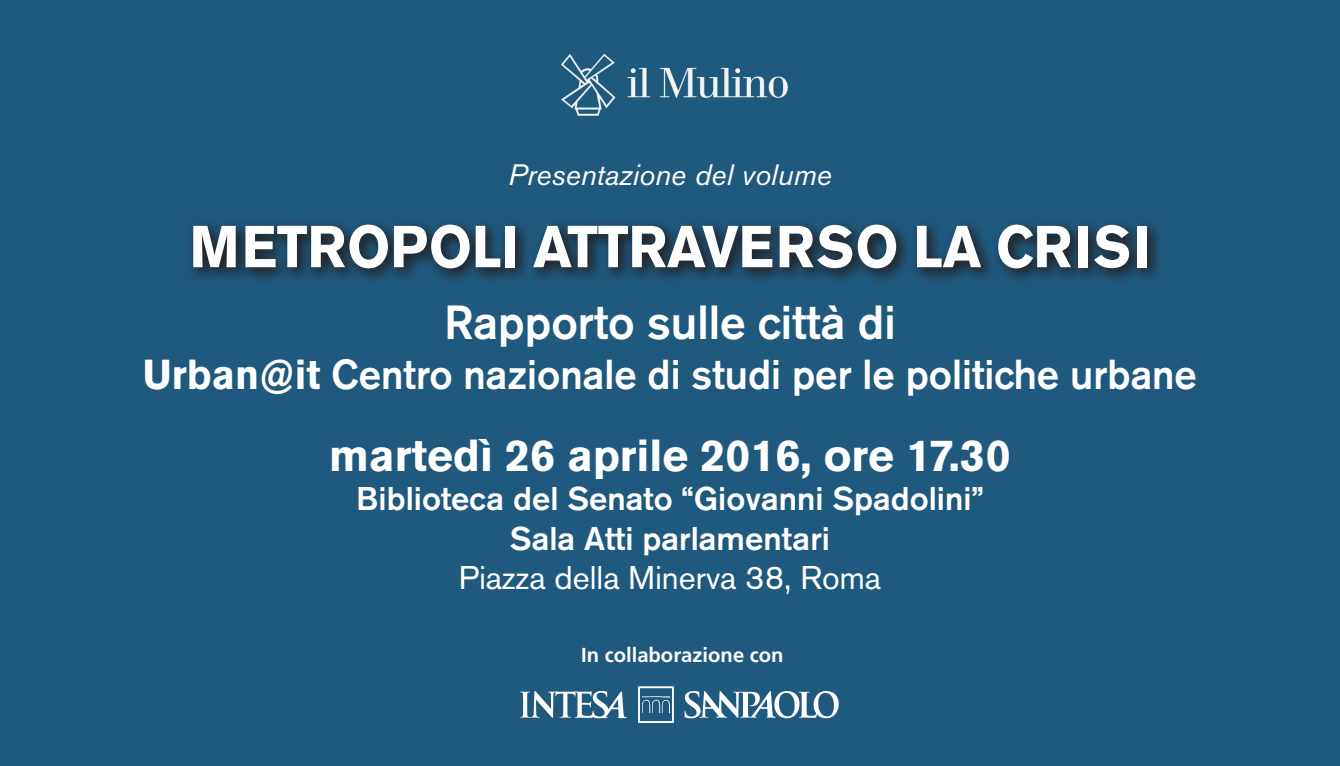
<style>
.page{position:relative;width:1340px;height:766px;background:#fff}
.page>*{position:absolute;margin:0;border:0;box-sizing:border-box;transform-origin:0 0}
.t1{font:700 58.5px "Akzidenz Grotesk BE";color:#fff;scale:.93 1}
.t2{font:500 47.48px "Akzidenz Grotesk BE";color:#fff;scale:.96 1}
.t3{font:700 44.55px "Akzidenz Grotesk BE";color:#fff}
.t4{font:500 41.4px "Akzidenz Grotesk BE";color:#fff;scale:.96 1}
.t5{font:500 32.62px "Akzidenz Grotesk BE";color:#fff}
.t6{font:32.62px "Akzidenz Grotesk BE";color:#fff}
.t7{font:italic 29.25px "Akzidenz Grotesk BE";color:#fff}
.t8{font:700 20.25px "Frutiger";color:#fff}
.s1{font-weight:700}
</style>
<div class="page">
<div style="left:0;top:0;width:1339px;height:765px;background:#20597e"></div>
<img style="left:520px;top:686px;width:318px;height:36px">
<svg style="left:191px;top:223px;width:968px;height:57px"></svg>
<img style="left:561px;top:53px;width:227px;height:63px">
<p class="t7" style="left:508px;top:157px;width:325px">Presentazione del volume</p>
<p class="t1" style="left:189px;top:213px;width:1034px">METROPOLI ATTRAVERSO LA CRISI</p>
<p class="t2" style="left:444px;top:293px;width:472px">Rapporto sulle città di</p>
<p class="t4" style="left:143px;top:349px;width:1099px"><span class="s1">Urban@it</span> Centro nazionale di studi per le politiche urbane</p>
<p class="t3" style="left:329px;top:430px;width:683px">martedì 26 aprile 2016, ore 17.30</p>
<p class="t5" style="left:356px;top:479px;width:629px">Biblioteca del Senato “Giovanni Spadolini”</p>
<p class="t5" style="left:510px;top:518px;width:321px">Sala Atti parlamentari</p>
<p class="t6" style="left:458px;top:557px;width:424px">Piazza della Minerva 38, Roma</p>
<p class="t8" style="left:581px;top:643px;width:204px">In collaborazione con</p>
</div>
